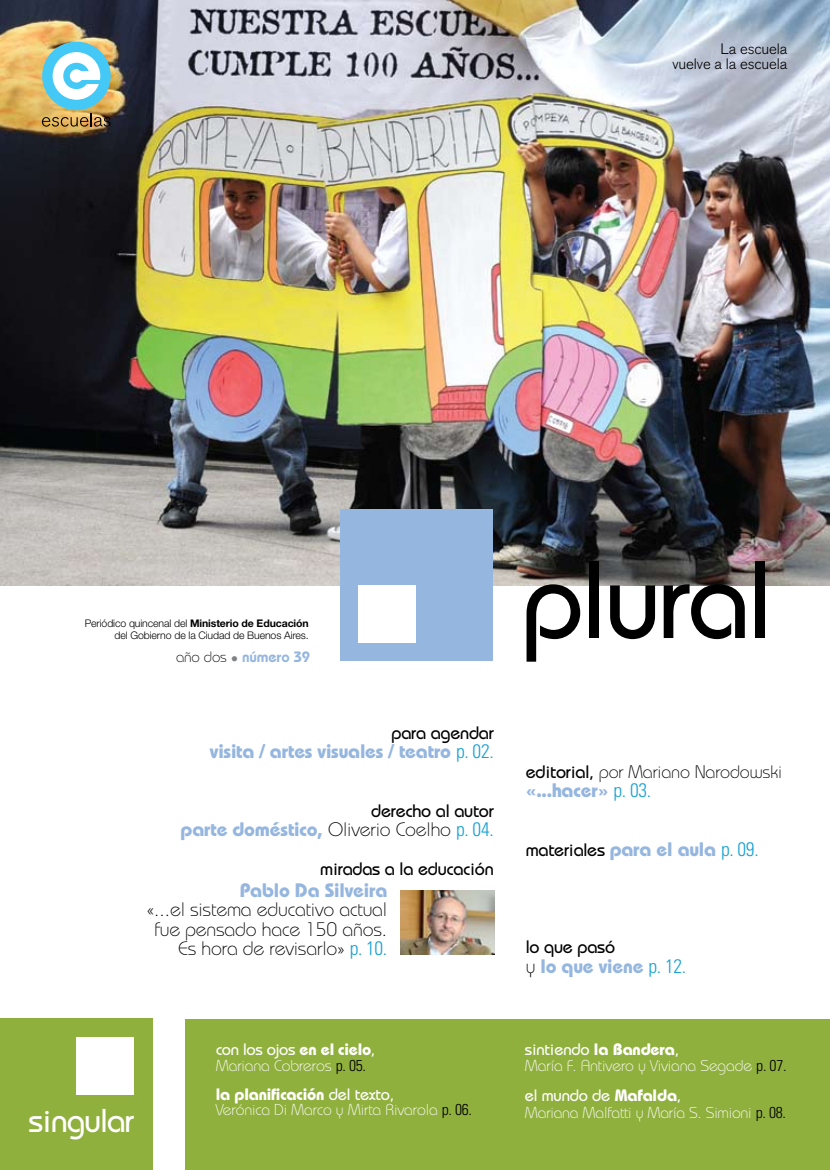
<style>
.page{position:relative;width:830px;height:1170px;background:#fff}
.page>*{position:absolute;margin:0;border:0;box-sizing:border-box;transform-origin:0 0}
.t1{font:500 109.5px "Bauhaus";letter-spacing:-.01em;color:#000}
.t2{font:500 33px "Bauhaus";letter-spacing:-.02em;color:#fff}
.t3{font:700 19.5px "Bauhaus";letter-spacing:-.01em;color:#95b6df}
.t4{font:300 19.5px/19.5px "Bauhaus";letter-spacing:-.01em;color:#000;text-align:right}
.t5{font:500 18px "Bauhaus";letter-spacing:-.01em;color:#000}
.t6{font:300 18px "Bauhaus";letter-spacing:-.01em;color:#000}
.t7{font:500 16.5px "Bauhaus";letter-spacing:-.01em;color:#fff}
.t8{font:700 16.5px "Bauhaus";letter-spacing:-.01em;color:#fff}
.t9{font:300 15.75px "Bauhaus";letter-spacing:-.01em;color:#fff}
.t10{font:300 15px/15px "Akzidenz Grotesk BE";letter-spacing:-.01em;color:#000;text-align:right}
.t11{font:600 15px "Bauhaus";letter-spacing:-.01em;color:#95b6df}
.t12{font:300 10.5px/12px "Helvetica Neue";letter-spacing:-.01em;color:#000;text-align:right}
.s1{font-weight:700}
.s2{font-weight:300;color:#000}
.s3{font-weight:300;color:#808285}
.s4{font-family:"Univers";font-weight:300;font-stretch:condensed;color:#19a1d2}
.s5{font-family:"Univers";font-stretch:condensed;color:#19a1d2}
.s6{font-family:"Univers";font-stretch:condensed;color:#000}
.s7{font-weight:500}
.s8{font-weight:700;font-size:19.5px;color:#95b6df}
.s9{font-family:"Univers";font-weight:300;font-stretch:condensed;font-size:19.5px;color:#19a1d2}
</style>
<div class="page">
<img style="left:0;top:0;width:829px;height:585px">
<div style="left:340px;top:509px;width:152px;height:152px;background:#95b6df"></div>
<div style="left:0;top:1017px;width:152px;height:152px;background:#90b03e"></div>
<div style="left:358px;top:585px;width:58px;height:57px;background:#fff"></div>
<div style="left:76px;top:1036px;width:58px;height:58px;background:#fff"></div>
<img style="left:39px;top:37px;width:76px;height:95px">
<div style="left:186px;top:1019px;width:643px;height:150px;background:#90b03e"></div>
<img style="left:401px;top:890px;width:93px;height:64px">
<p class="t10" style="left:672px;top:41px;width:116px">La escuela<br>vuelve a la escuela</p>
<p class="t12" style="left:85px;top:616px;width:225px">Periódico quincenal del <span class="s1">Ministerio de Educación </span>del Gobierno de la Ciudad de Buenos Aires.</p>
<p class="t11" style="left:176px;top:648px;width:136px"><span class="s2">año dos</span> <span class="s3">•</span> número 39</p>
<p class="t5" style="left:391px;top:722px;width:104px">para agendar</p>
<p class="t3" style="left:210px;top:739px;width:285px">visita / artes visuales / teatro <span class="s4">p. 02.</span></p>
<p class="t5" style="left:371px;top:800px;width:124px">derecho al autor</p>
<p class="t3" style="left:180px;top:817px;width:314px">parte doméstico, <span class="s2">Oliverio Coelho</span> <span class="s4">p. 04.</span></p>
<p class="t5" style="left:320px;top:858px;width:175px">miradas a la educación</p>
<p class="t3" style="left:239px;top:877px;width:149px">Pablo Da Silveira</p>
<p class="t4" style="left:147px;top:899px;width:242px">«...el sistema educativo actual fue pensado hace 150 años.<br>Es hora de revisarlo» <span class="s5">p. 10.</span></p>
<h2 class="t2" style="left:29px;top:1100px;width:107px">singular</h2>
<p class="t7" style="left:216px;top:1039px;width:161px">con los ojos <span class="s1">en el cielo</span>,</p>
<p class="t9" style="left:216px;top:1056px;width:152px">Mariana Cobreros <span class="s6">p. 05.</span></p>
<p class="t8" style="left:216px;top:1083px;width:180px">la planificación <span class="s7">del texto,</span></p>
<p class="t9" style="left:216px;top:1099px;width:258px">Verónica Di Marco y Mirta Rivarola <span class="s6">p. 06.</span></p>
<h1 class="t1" style="left:522px;top:535px;width:251px">plural</h1>
<p class="t6" style="left:525px;top:760px;width:258px"><span class="s7">editorial,</span> por Mariano Narodowski</p>
<p class="t3" style="left:525px;top:778px;width:127px">«...hacer» <span class="s4">p. 03.</span></p>
<p class="t5" style="left:525px;top:838px;width:234px">materiales <span class="s8">para el aula</span> <span class="s9">p. 09.</span></p>
<p class="t5" style="left:525px;top:936px;width:91px">lo que pasó</p>
<p class="t3" style="left:525px;top:953px;width:162px"><span class="s2">y</span> lo que viene <span class="s4">p. 12.</span></p>
<p class="t7" style="left:524px;top:1039px;width:156px">sintiendo <span class="s1">la Bandera</span>,</p>
<p class="t9" style="left:524px;top:1056px;width:263px">María F. Antivero y Viviana Segade <span class="s6">p. 07.</span></p>
<p class="t7" style="left:524px;top:1085px;width:158px">el mundo de <span class="s1">Mafalda</span>,</p>
<p class="t9" style="left:524px;top:1102px;width:262px">Mariana Malfatti y María S. Simioni <span class="s6">p. 08.</span></p>
</div>
